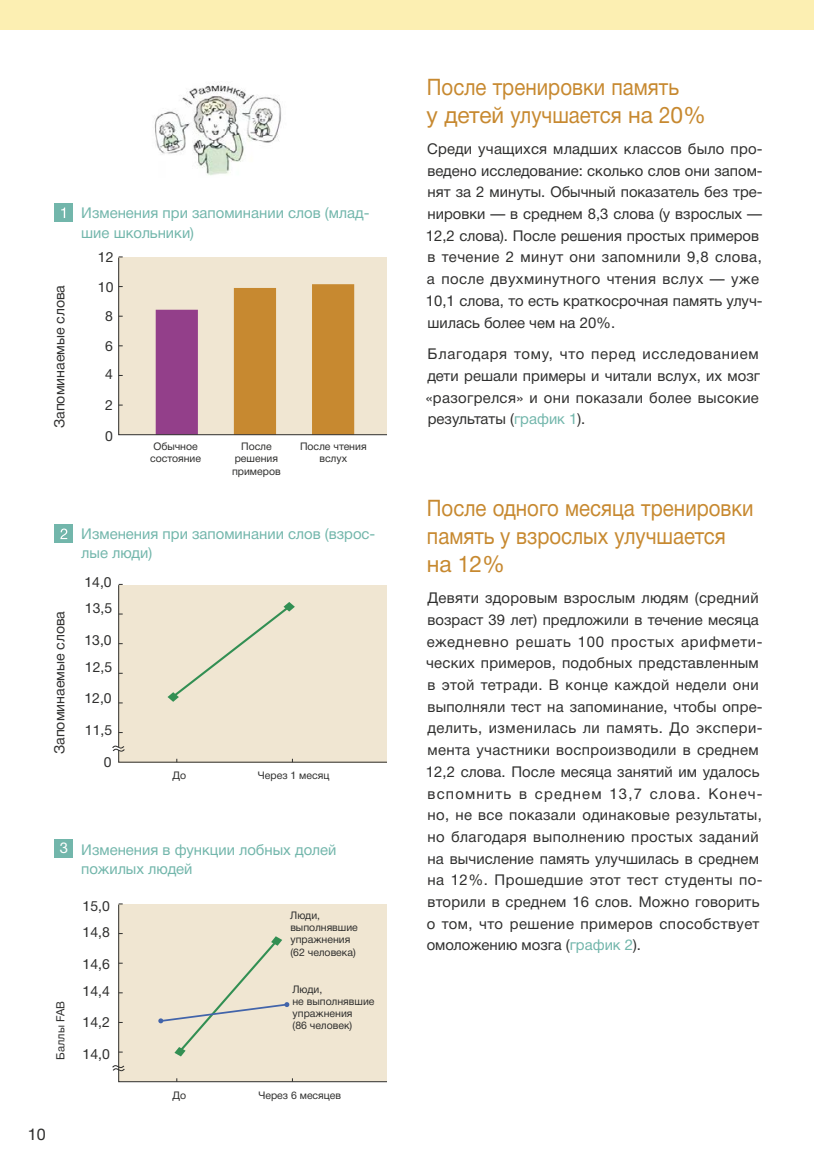
<style>
.page{position:relative;width:814px;height:1166px;background:#fff}
.page>*{position:absolute;margin:0;border:0;box-sizing:border-box;transform-origin:0 0}
.t1{font:22.75px/28px "Helvetica Neue Cyr";color:#c78930;scale:.9 1}
.t2{font:16.1px "Helvetica Neue Cyr";color:#2f2f2e}
.t3{font:14.88px/21.7px "Helvetica Neue Cyr";letter-spacing:.015em;color:#2f2f2e}
.t4{font:14.88px/19.6px "Helvetica Neue Cyr";color:#72b6ab}
.t5{font:14.88px "Helvetica Neue Cyr";color:#fff}
.t6{font:14.17px "Helvetica Neue Cyr";color:#2f2f2e}
.t7{font:14px/29.4px "Helvetica Neue Cyr";color:#2f2f2e}
.t8{font:11.38px "Helvetica Neue Cyr";color:#2f2f2e}
.t9{font:10.5px/12.2px "Helvetica Neue Cyr";color:#2f2f2e;text-align:center}
.s1{color:#72b6ab}
</style>
<div class="page">
<div style="left:0;top:0;width:814px;height:30px;background:#fcefb2"></div>
<div style="left:54px;top:203px;width:19px;height:19px;background:#72b6ab"></div>
<svg style="left:61px;top:207px;width:4px;height:11px"></svg>
<div style="left:54px;top:524px;width:19px;height:19px;background:#72b6ab"></div>
<svg style="left:60px;top:528px;width:7px;height:11px"></svg>
<div style="left:54px;top:839px;width:19px;height:19px;background:#72b6ab"></div>
<svg style="left:118px;top:257px;width:269px;height:178px;background:#d9b99e"></svg>
<div style="left:118px;top:584px;width:269px;height:179px;background:#f0e6d2"></div>
<div style="left:118px;top:904px;width:269px;height:178px;background:#f0e6d2"></div>
<div style="left:167px;top:602px;width:128px;height:100px;background:#f0e6d2"></div>
<svg style="left:112px;top:745px;width:13px;height:7px"></svg>
<svg style="left:112px;top:1065px;width:13px;height:6px"></svg>
<div style="left:158px;top:936px;width:131px;height:120px;background:#f0e6d2"></div>
<img style="left:154px;top:82px;width:128px;height:94px">
<p class="t6" style="left:54px;top:428px;width:145px;rotate:-90deg">Запоминаемые слова</p>
<p class="t4" style="left:81px;top:204px;width:290px">Изменения при запоминании слов (млад&shy;шие школьники)</p>
<p class="t7" style="left:98px;top:243px;width:17px;text-align:center">12<br>10<br>8<br>6<br>4</p>
<p class="t7" style="left:105px;top:391px;width:9px;line-height:30.8px">2<br>0</p>
<p class="t9" style="left:150px;top:441px;width:52px">Обычное состояние</p>
<p class="t9" style="left:232px;top:441px;width:50px">После решения примеров</p>
<p class="t9" style="left:300px;top:441px;width:68px">После чтения вслух</p>
<p class="t6" style="left:54px;top:754px;width:145px;rotate:-90deg">Запоминаемые слова</p>
<p class="t4" style="left:81px;top:525px;width:295px">Изменения при запоминании слов (взрос&shy;лые люди)</p>
<p class="t7" style="left:84px;top:570px;width:29px;line-height:26.6px">14,0<br>13,5</p>
<p class="t7" style="left:84px;top:628px;width:29px;line-height:26.6px">13,0<br>12,5</p>
<p class="t7" style="left:84px;top:685px;width:29px">12,0</p>
<p class="t7" style="left:85px;top:717px;width:29px">11,5</p>
<p class="t7" style="left:104px;top:748px;width:9px">0</p>
<p class="t9" style="left:173px;top:770px;width:15px">До</p>
<p class="t9" style="left:258px;top:770px;width:73px">Через 1 месяц</p>
<p class="t5" style="left:60px;top:842px;width:10px">3</p>
<p class="t8" style="left:56px;top:1060px;width:60px;rotate:-90deg">Баллы FAB</p>
<p class="t2" style="left:28px;top:1129px;width:19px">10</p>
<p class="t4" style="left:81px;top:841px;width:257px">Изменения в функции лобных долей пожилых людей</p>
<p class="t7" style="left:83px;top:894px;width:29px;line-height:26.6px">15,0<br>14,8</p>
<p class="t7" style="left:83px;top:952px;width:29px;line-height:26.6px">14,6<br>14,4</p>
<p class="t7" style="left:83px;top:1009px;width:29px">14,2</p>
<p class="t7" style="left:83px;top:1040px;width:29px">14,0</p>
<p class="t9" style="left:173px;top:1090px;width:15px">До</p>
<p class="t9" style="left:290px;top:910px;width:69px;text-align:left">Люди, выполнявшие упражнения (62 человека)</p>
<p class="t9" style="left:292px;top:984px;width:84px;text-align:left">Люди,<br>не выполнявшие упражнения<br>(86 человек)</p>
<p class="t9" style="left:258px;top:1090px;width:84px">Через 6 месяцев</p>
<p class="t1" style="left:426px;top:75px;width:312px">После тренировки память<br>у детей улучшается на 20%</p>
<p class="t3" style="left:426px;top:139px;width:338px">Среди учащихся младших классов было про&shy;ведено исследование: сколько слов они запом&shy;нят за 2 минуты. Обычный показатель без тре&shy;нировки — в среднем 8,3 слова (у взрослых — 12,2 слова). После решения простых примеров в течение 2 минут они запомнили 9,8 слова, а после двухминутного чтения вслух — уже 10,1 слова, то есть краткосрочная память улуч&shy;шилась более чем на 20%.</p>
<p class="t3" style="left:425px;top:344px;width:336px;text-align:justify">Благодаря тому, что перед исследованием дети решали примеры и читали вслух, их мозг «разогрелся» и они показали более высокие результаты (<span class="s1">график 1</span>).</p>
<p class="t1" style="left:427px;top:496px;width:364px">После одного месяца тренировки память у взрослых улучшается на 12%</p>
<p class="t3" style="left:426px;top:588px;width:338px">Девяти здоровым взрослым людям (средний возраст 39 лет) предложили в течение месяца ежедневно решать 100 простых арифмети&shy;ческих примеров, подобных представленным в этой тетради. В конце каждой недели они выполняли тест на запоминание, чтобы опре&shy;делить, изменилась ли память. До экспери&shy;мента участники воспроизводили в среднем 12,2 слова. После месяца занятий им удалось вспомнить в среднем 13,7 слова. Конеч&shy;но, не все показали одинаковые результаты, но благодаря выполнению простых заданий на вычисление память улучшилась в среднем на 12%. Прошедшие этот тест студенты по&shy;вторили в среднем 16 слов. Можно говорить о том, что решение примеров способствует омоложению мозга (<span class="s1">график 2</span>).</p>
</div>
